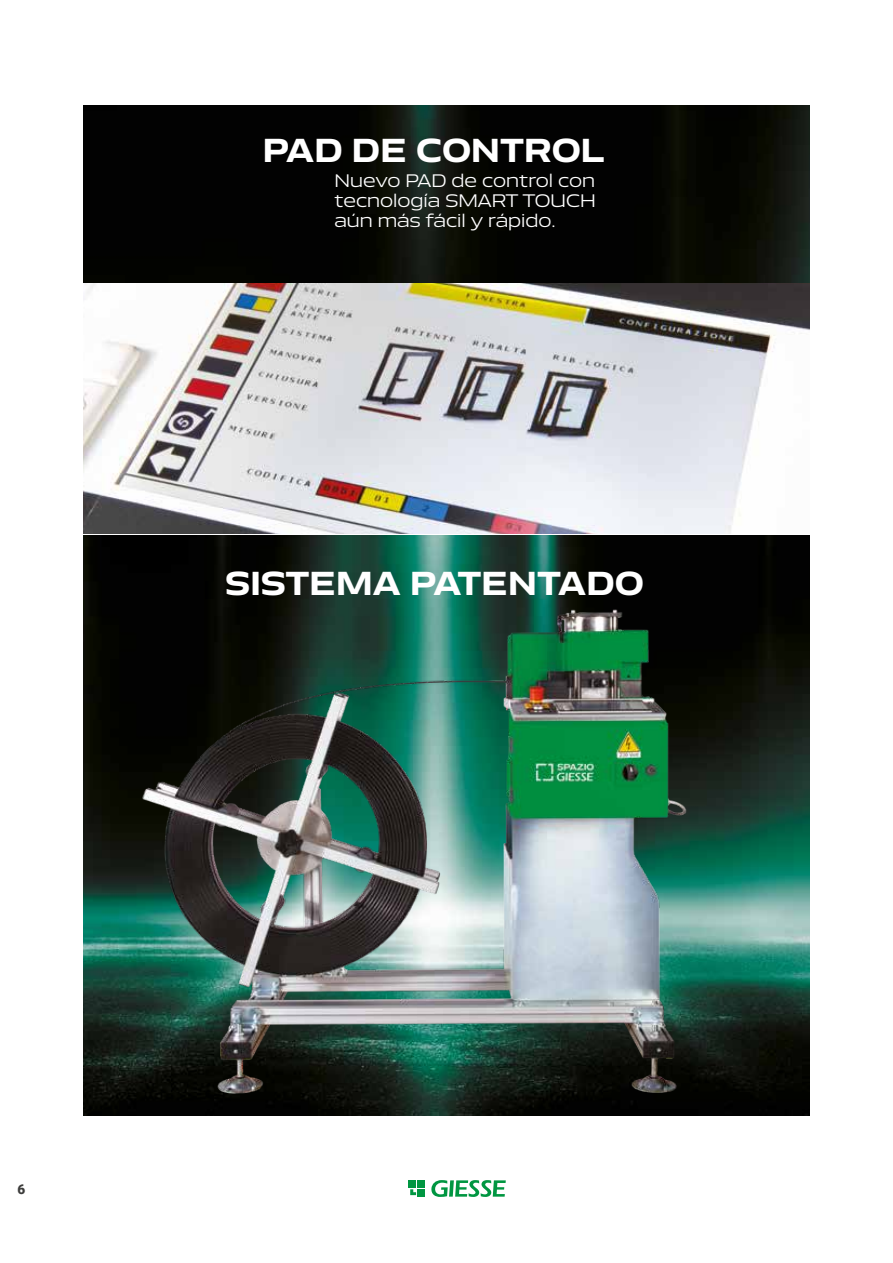
<style>
.page{position:relative;width:893px;height:1263px;background:#fff}
.page>*{position:absolute;margin:0;border:0;box-sizing:border-box;transform-origin:0 0}
.t1{font:700 30.45px "Aero";color:#fff}
.t2{font:16.65px/20px "Aero";color:#fff;text-align:justify}
.t3{font:900 13.5px "Roboto";color:#3c3c3b}
</style>
<div class="page">
<div style="left:408px;top:1180px;width:8px;height:8px;background:#009641"></div>
<div style="left:418px;top:1180px;width:7px;height:8px;background:#009641"></div>
<div style="left:418px;top:1189px;width:7px;height:8px;background:#009641"></div>
<svg style="left:410px;top:1189px;width:6px;height:6px"></svg>
<svg style="left:431px;top:1180px;width:75px;height:17px"></svg>
<img style="left:84px;top:283px;width:725px;height:251px">
<img style="left:84px;top:106px;width:725px;height:177px">
<img style="left:84px;top:536px;width:725px;height:579px">
<img style="left:125px;top:594px;width:643px;height:509px">
<h1 class="t1" style="left:263px;top:132px;width:344px">PAD DE CONTROL</h1>
<p class="t2" style="left:334px;top:171px;width:263px">Nuevo PAD de control con tecnología SMART TOUCH aún más fácil y rápido.</p>
<h1 class="t1" style="left:225px;top:565px;width:420px">SISTEMA PATENTADO</h1>
<p class="t3" style="left:17px;top:1179px;width:9px">6</p>
</div>
